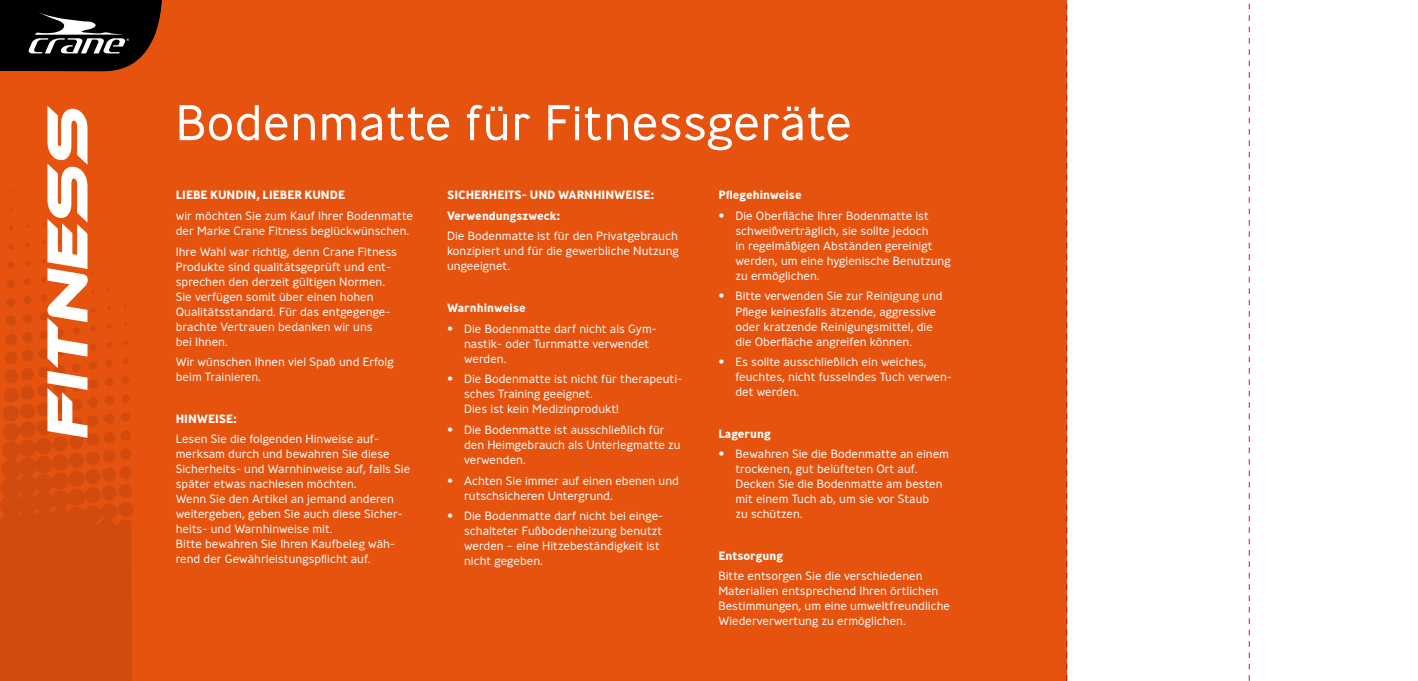
<style>
.page{position:relative;width:1418px;height:681px;background:#fff}
.page>*{position:absolute;margin:0;border:0;box-sizing:border-box;transform-origin:0 0}
.t1{font:300 50px "Ministry";color:#fff}
.t2{font:300 12px/15px "Ministry";color:#fff}
.t3{font:700 12px/20.7px "Ministry";color:#fff}
</style>
<div class="page">
<div style="left:0;top:0;width:1066px;height:680px;background:#e6530f"></div>
<svg style="left:0;top:0;width:162px;height:71px;background:#291f1b"></svg>
<svg style="left:0;top:190px;width:133px;height:490px;fill:#d04b0d"></svg>
<svg style="left:47px;top:106px;width:41px;height:331px"></svg>
<svg style="left:1066px;top:0;width:1px;height:680px"></svg>
<svg style="left:1248px;top:3px;width:1px;height:677px"></svg>
<h1 class="t1" style="left:176px;top:91px;width:678px">Bodenmatte für Fitnessgeräte</h1>
<p class="t3" style="left:176px;top:184px;width:171px">LIEBE KUNDIN, LIEBER KUNDE</p>
<p class="t2" style="left:176px;top:208px;width:239px">wir möchten Sie zum Kauf Ihrer Bodenmatte der Marke Crane Fitness beglückwünschen.</p>
<p class="t2" style="left:176px;top:243px;width:223px">Ihre Wahl war richtig, denn Crane Fitness Produkte sind qualitätsgeprüft und ent&shy;sprechen den derzeit gültigen Normen.<br>Sie verfügen somit über einen hohen Qualitätsstandard. Für das entgegenge&shy;brachte Vertrauen bedanken wir uns<br>bei Ihnen.</p>
<p class="t2" style="left:176px;top:354px;width:219px">Wir wünschen Ihnen viel Spaß und Erfolg beim Trainieren.</p>
<p class="t3" style="left:176px;top:407px;width:63px">HINWEISE:</p>
<p class="t2" style="left:176px;top:431px;width:236px">Lesen Sie die folgenden Hinweise auf&shy;merksam durch und bewahren Sie diese Sicherheits- und Warnhinweise auf, falls Sie später etwas nachlesen möchten.<br>Wenn Sie den Artikel an jemand anderen weitergeben, geben Sie auch diese Sicher&shy;heits- und Warnhinweise mit.<br>Bitte bewahren Sie Ihren Kaufbeleg wäh&shy;rend der Gewährleistungspflicht auf.</p>
<p class="t3" style="left:447px;top:184px;width:209px">SICHERHEITS- UND WARNHINWEISE:<br>Verwendungszweck:</p>
<p class="t2" style="left:447px;top:228px;width:233px;text-align:justify">Die Bodenmatte ist für den Privatgebrauch konzipiert und für die gewerbliche Nutzung ungeeignet.</p>
<p class="t3" style="left:447px;top:297px;width:80px">Warnhinweise</p>
<p class="t2" style="left:464px;top:320px;width:193px;text-indent:-17px">• Die Bodenmatte darf nicht als Gym&shy;nastik- oder Turnmatte verwendet werden.</p>
<p class="t2" style="left:464px;top:371px;width:220px;text-indent:-17px">• Die Bodenmatte ist nicht für therapeuti&shy;sches Training geeignet.<br>Dies ist kein Medizinprodukt!</p>
<p class="t2" style="left:464px;top:422px;width:218px;text-indent:-17px">• Die Bodenmatte ist ausschließlich für den Heimgebrauch als Unterlegmatte zu verwenden.</p>
<p class="t2" style="left:464px;top:472px;width:216px;text-indent:-17px">• Achten Sie immer auf einen ebenen und rutschsicheren Untergrund.</p>
<p class="t2" style="left:464px;top:508px;width:201px;text-indent:-17px">• Die Bodenmatte darf nicht bei einge&shy;schalteter Fußbodenheizung benutzt werden – eine Hitzebeständigkeit ist nicht gegeben.</p>
<p class="t3" style="left:718px;top:184px;width:85px">Pflegehinweise</p>
<p class="t2" style="left:735px;top:208px;width:217px;text-indent:-17px">• Die Oberfläche Ihrer Bodenmatte ist schweißverträglich, sie sollte jedoch<br>in regelmäßigen Abständen gereinigt werden, um eine hygienische Benutzung zu ermöglichen.</p>
<p class="t2" style="left:735px;top:288px;width:209px;text-indent:-17px">• Bitte verwenden Sie zur Reinigung und Pflege keinesfalls ätzende, aggressive oder kratzende Reinigungsmittel, die die Oberfläche angreifen können.</p>
<p class="t2" style="left:735px;top:354px;width:218px;text-indent:-17px">• Es sollte ausschließlich ein weiches, feuchtes, nicht fusselndes Tuch verwen&shy;det werden.</p>
<p class="t3" style="left:718px;top:422px;width:54px">Lagerung</p>
<p class="t2" style="left:735px;top:446px;width:215px;text-indent:-17px">• Bewahren Sie die Bodenmatte an einem trockenen, gut belüfteten Ort auf.<br>Decken Sie die Bodenmatte am besten mit einem Tuch ab, um sie vor Staub<br>zu schützen.</p>
<p class="t3" style="left:718px;top:544px;width:66px">Entsorgung</p>
<p class="t2" style="left:718px;top:568px;width:233px">Bitte entsorgen Sie die verschiedenen Materialien entsprechend Ihren örtlichen Bestimmungen, um eine umweltfreundliche Wiederverwertung zu ermöglichen.</p>
</div>
